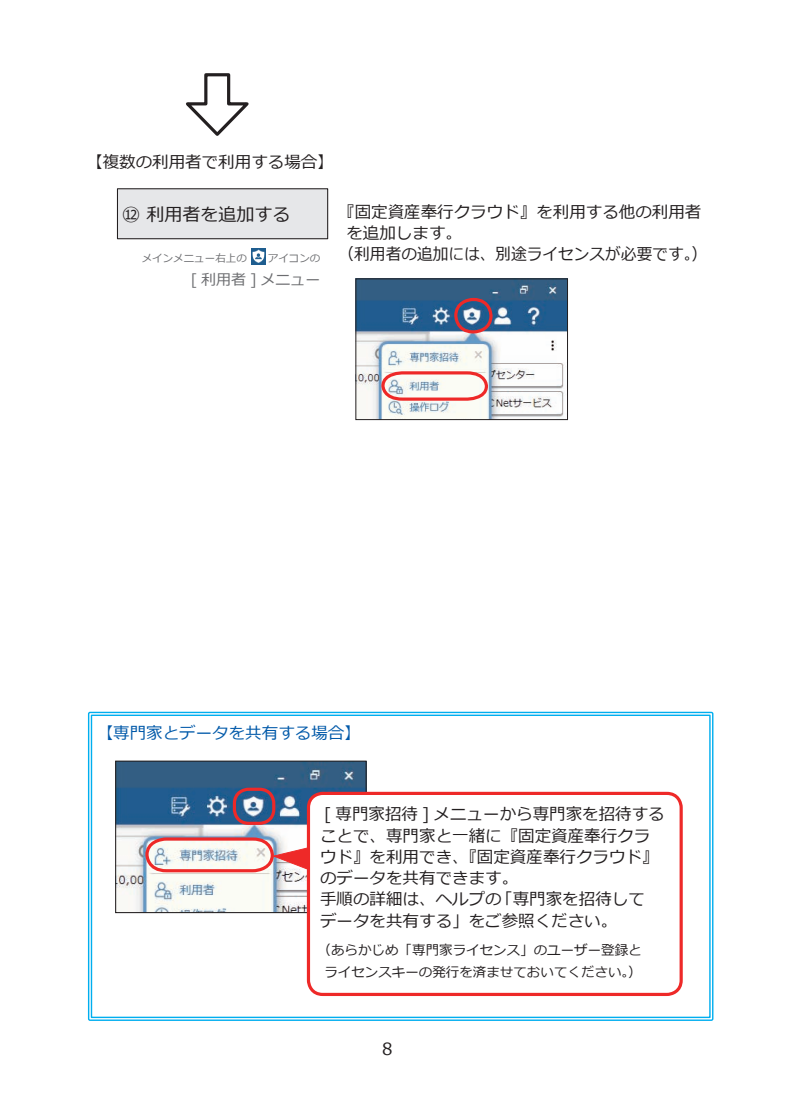
<style>
.page{position:relative;width:800px;height:1119px;background:#fff}
.page>*{position:absolute;margin:0;border:0;box-sizing:border-box;transform-origin:0 0}
.流れ図スタイル{font:18px "Meiryo";color:#231f20}
.t1{font:16.8px "Meiryo";color:#231f20}
.注釈スタイル{font:16.5px/21.3px "Meiryo";color:#231f20}
.本文スタイル{font:16.5px/21.3px "Meiryo";color:#231f20}
.本文スタイル-2{font:16.5px "Meiryo";color:#231f20;scale:.95 1}
.本文スタイル-3{font:16.5px "Meiryo";color:#0159a9}
.メニュー名スタイル{font:15px "Meiryo";color:#6c6d70}
.注釈スタイル-2{font:13.5px/21.3px "Meiryo";color:#231f20;text-align:center}
.メニュー名スタイル-2{font:10.5px "Meiryo";color:#6c6d70}
.s1{color:#231f20}
</style>
<div class="page">
<img style="left:117px;top:762px;width:247px;height:149px">
<div style="left:115px;top:760px;width:251px;height:153px;border:1px solid #231f20"></div>
<div style="left:233px;top:787px;width:42px;height:37px;border:3px solid #ee2928;border-radius:14px"></div>
<svg style="left:144px;top:830px;width:163px;height:48px"></svg>
<div style="left:308px;top:793px;width:373px;height:201px;background:#fff;border-radius:14px"></div>
<div style="left:307px;top:791px;width:375px;height:204px;border:3px solid #ee2928;border-radius:14px"></div>
<div style="left:117px;top:189px;width:210px;height:50px;background:#e6e7e9"></div>
<div style="left:117px;top:188px;width:211px;height:51px;border:1px solid #231f20"></div>
<img style="left:251px;top:249px;width:15px;height:15px">
<img style="left:357px;top:280px;width:208px;height:138px">
<div style="left:355px;top:278px;width:212px;height:142px;border:1px solid #231f20"></div>
<svg style="left:379px;top:369px;width:110px;height:33px"></svg>
<div style="left:454px;top:298px;width:38px;height:35px;border:3px solid #ee2928;border-radius:50%"></div>
<svg style="left:186px;top:73px;width:63px;height:63px"></svg>
<p class="本文スタイル" style="left:86px;top:152px;width:249px">【複数の利用者で利用する場合】</p>
<p class="流れ図スタイル" style="left:122px;top:201px;width:170px">⑫ 利用者を追加する</p>
<p class="本文スタイル" style="left:346px;top:202px;width:356px;text-indent:-8px">『固定資産奉行クラウド』を利用する他の利用者を追加します。</p>
<p class="メニュー名スタイル-2" style="left:142px;top:250px;width:180px">メインメニュー右上の<span class="s1">　　</span>アイコンの</p>
<p class="本文スタイル-2" style="left:338px;top:243px;width:389px">（利用者の追加には、別途ライセンスが必要です。）</p>
<p class="メニュー名スタイル" style="left:191px;top:269px;width:131px">[ 利用者 ] メニュー</p>
<p class="本文スタイル-3" style="left:97px;top:721px;width:265px">【専門家とデータを共有する場合】</p>
<p class="注釈スタイル" style="left:320px;top:804px;width:346px">[ 専門家招待 ] メニューから専門家を招待することで、専門家と一緒に『固定資産奉行クラウド』を利用でき、『固定資産奉行クラウド』のデータを共有できます。</p>
<p class="注釈スタイル" style="left:320px;top:889px;width:326px">手順の詳細は、ヘルプの「専門家を招待してデータを共有する」をご参照ください。</p>
<p class="注釈スタイル-2" style="left:317px;top:940px;width:325px">（あらかじめ「専門家ライセンス」のユーザー登録とライセンスキーの発行を済ませておいてください。）</p>
<p class="t1" style="left:382px;top:1037px;width:12px">8</p>
</div>
